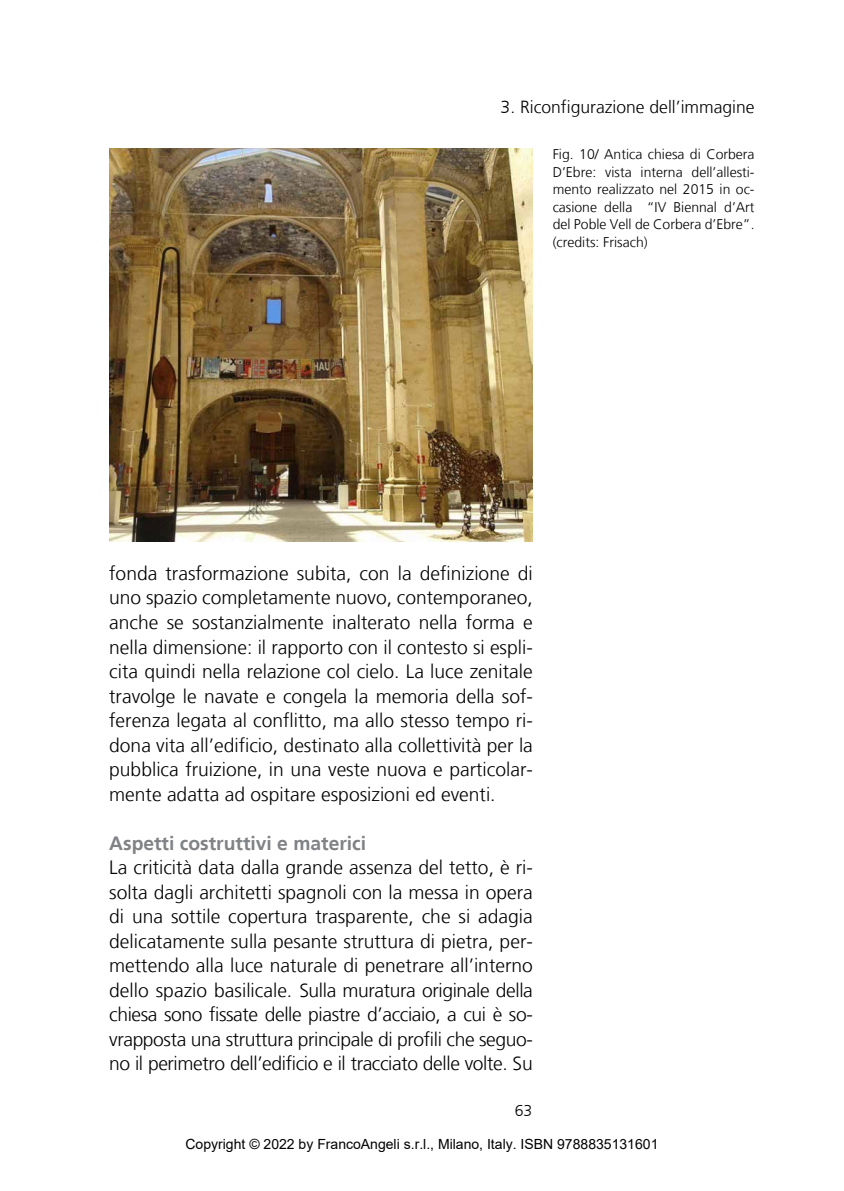
<style>
.page{position:relative;width:844px;height:1191px;background:#fff}
.page>*{position:absolute;margin:0;border:0;box-sizing:border-box;transform-origin:0 0}
.t1{font:300 19.25px/24.5px "Frutiger LT";color:#000;text-align:justify}
.t2{font:700 19.25px "Frutiger LT";color:#808285}
.t3{font:300 17.5px "Frutiger LT";color:#000}
.t4{font:300 15.75px "Frutiger LT";color:#000}
.t5{font:300 14px/17.5px "Frutiger LT";color:#000;text-align:justify}
.t6{font:14px "Arial";color:#000}
</style>
<div class="page">
<img style="left:109px;top:149px;width:423px;height:392px">
<p class="t3" style="left:500px;top:97px;width:255px">3. Riconfigurazione dell’immagine</p>
<p class="t5" style="left:552px;top:146px;width:203px">Fig. 10/ Antica chiesa di Corbera D’Ebre: vista interna dell’allesti&shy;mento realizzato nel 2015 in oc&shy;casione della “IV Biennal d’Art del Poble Vell de Corbera d’Ebre”. (credits: Frisach)</p>
<p class="t1" style="left:109px;top:561px;width:425px">fonda trasformazione subita, con la definizione di uno spazio completamente nuovo, contemporaneo, anche se sostanzialmente inalterato nella forma e nella dimensione: il rapporto con il contesto si espli&shy;cita quindi nella relazione col cielo. La luce zenitale travolge le navate e congela la memoria della sof&shy;ferenza legata al conflitto, ma allo stesso tempo ri&shy;dona vita all’edificio, destinato alla collettività per la pubblica fruizione, in una veste nuova e particolar&shy;mente adatta ad ospitare esposizioni ed eventi.</p>
<p class="t2" style="left:109px;top:831px;width:258px">Aspetti costruttivi e materici</p>
<p class="t1" style="left:109px;top:855px;width:425px">La criticità data dalla grande assenza del tetto, è ri&shy;solta dagli architetti spagnoli con la messa in opera di una sottile copertura trasparente, che si adagia delicatamente sulla pesante struttura di pietra, per&shy;mettendo alla luce naturale di penetrare all’interno dello spazio basilicale. Sulla muratura originale della chiesa sono fissate delle piastre d’acciaio, a cui è so&shy;vrapposta una struttura principale di profili che seguo&shy;no il perimetro dell’edificio e il tracciato delle volte. Su</p>
<p class="t4" style="left:514px;top:1101px;width:19px">63</p>
<p class="t6" style="left:185px;top:1134px;width:474px">Copyright © 2022 by FrancoAngeli s.r.l., Milano, Italy. ISBN 9788835131601</p>
</div>
